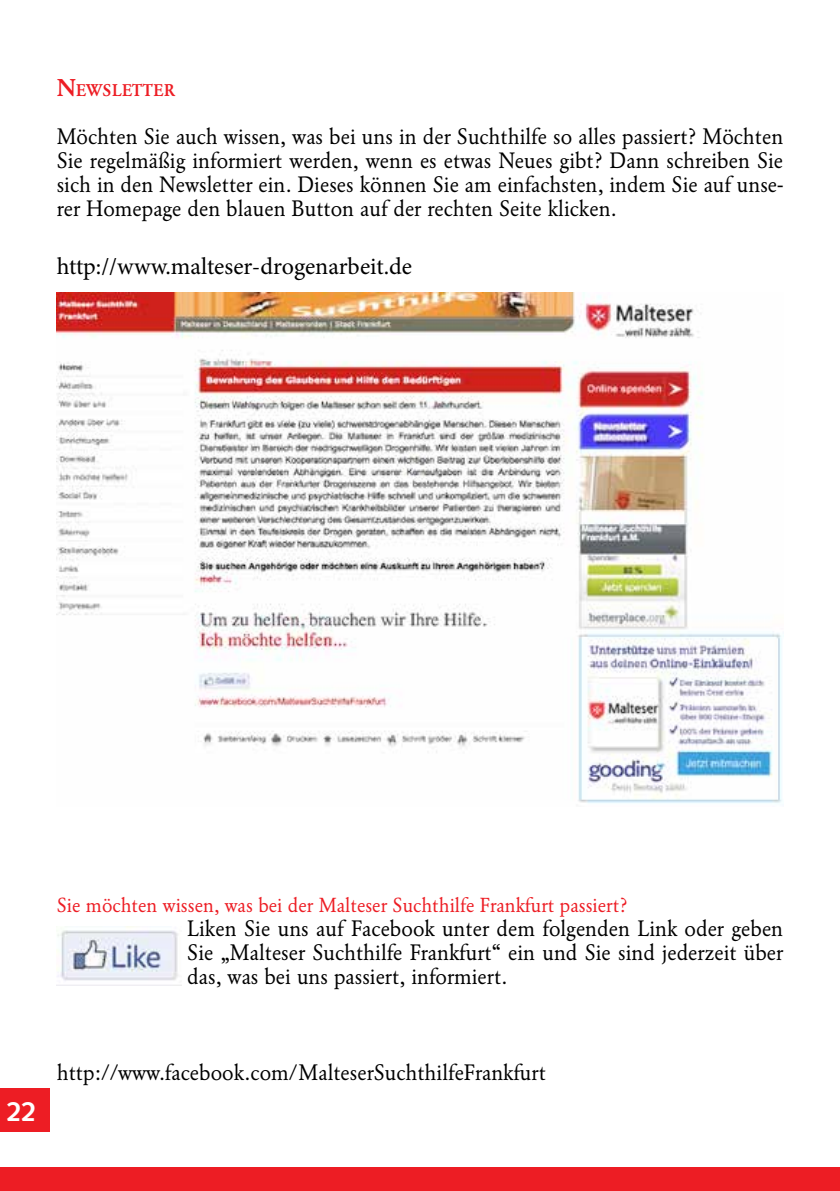
<style>
.page{position:relative;width:840px;height:1191px;background:#fff}
.page>*{position:absolute;margin:0;border:0;box-sizing:border-box;transform-origin:0 0}
.t1{font:28px "Malteser Syntax";color:#fff}
.t2{font:24px "Minion Pro";color:#000}
.t3{font:22px/24px "Malteser Garamond Normal";color:#000;text-align:justify}
.t4{font:20px "Malteser Garamond Normal";color:#ed1d24}
.t5{font:16.8px "Malteser Garamond Fett";color:#ed1d24}
.s1{font-size:24px}
</style>
<div class="page">
<div style="left:0;top:1167px;width:839px;height:24px;background:#ed1d24"></div>
<div style="left:0;top:1088px;width:50px;height:44px;background:#ed1d24"></div>
<img style="left:57px;top:293px;width:725px;height:511px">
<img style="left:57px;top:926px;width:121px;height:55px">
<p class="t5" style="left:57px;top:80px;width:120px"><span class="s1">N</span>EWSLETTER</p>
<p class="t3" style="left:57px;top:125px;width:727px">Möchten Sie auch wissen, was bei uns in der Suchthilfe so alles passiert? Möchten Sie regelmäßig informiert werden, wenn es etwas Neues gibt? Dann schreiben Sie sich in den Newsletter ein. Dieses können Sie am einfachsten, indem Sie auf unse&shy;rer Homepage den blauen Button auf der rechten Seite klicken.</p>
<p class="t2" style="left:57px;top:250px;width:356px">http://www.malteser-drogenarbeit.de</p>
<p class="t4" style="left:57px;top:893px;width:571px">Sie möchten wissen, was bei der Malteser Suchthilfe Frankfurt passiert?</p>
<p class="t3" style="left:187px;top:917px;width:597px">Liken Sie uns auf Facebook unter dem folgenden Link oder geben Sie „Malteser Suchthilfe Frankfurt“ ein und Sie sind jederzeit über das, was bei uns passiert, informiert.</p>
<p class="t1" style="left:7px;top:1095px;width:31px">22</p>
<p class="t3" style="left:57px;top:1061px;width:490px">http://www.facebook.com/MalteserSuchthilfeFrankfurt</p>
</div>
